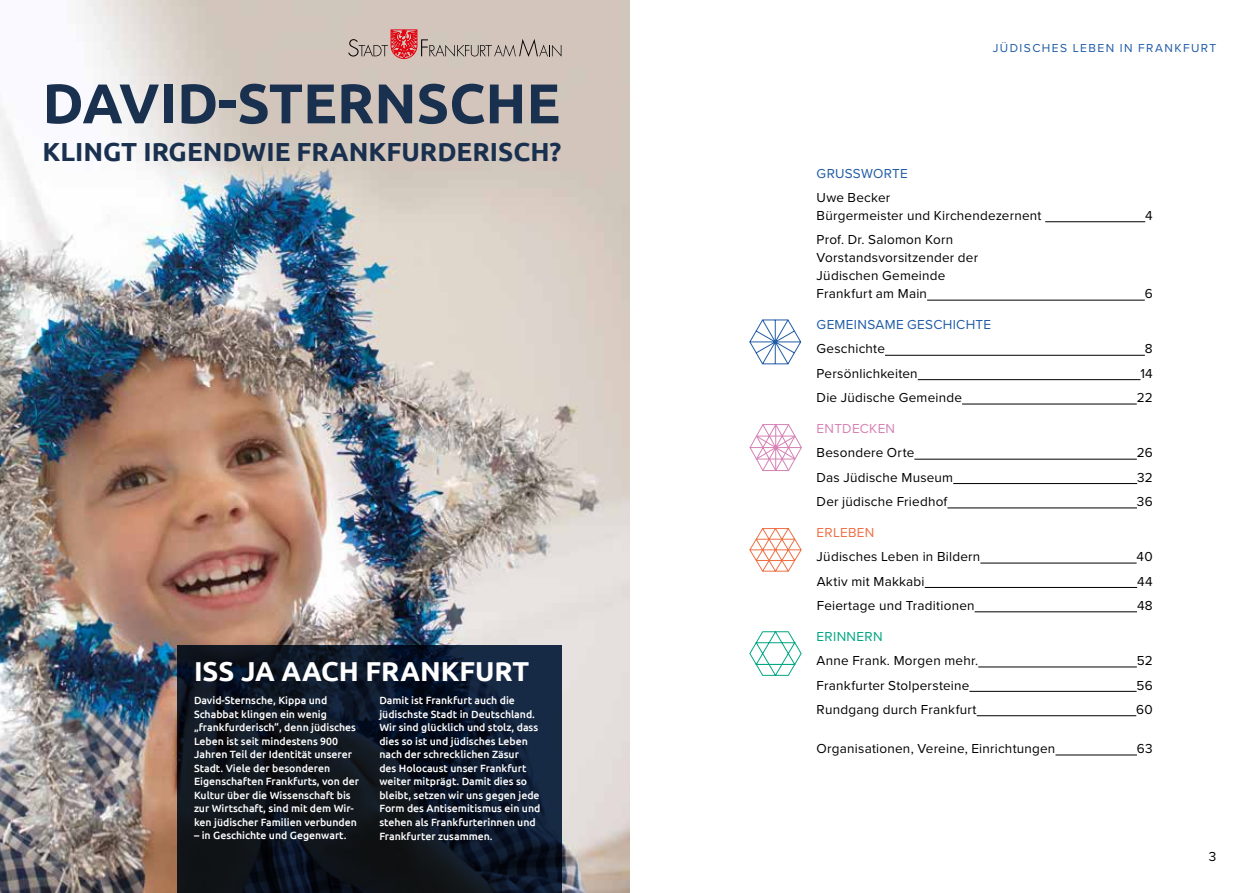
<style>
.page{position:relative;width:1259px;height:893px;background:#fff}
.page>*{position:absolute;margin:0;border:0;box-sizing:border-box;transform-origin:0 0}
.t1{font:700 55.95px "Ubuntu";color:#1a304f}
.t2{font:700 27.3px "Ubuntu";color:#fff}
.t3{font:700 26.1px "Ubuntu";color:#1a304f}
.t4{font:13.5px/18px "Proxima Nova";letter-spacing:.015em;color:#000}
.t5{font:13.5px "Proxima Nova";letter-spacing:.02em;color:#1f5ba7}
.t6{font:13.5px "Proxima Nova";letter-spacing:.02em;color:#d682b5}
.t7{font:13.5px "Proxima Nova";letter-spacing:.02em;color:#00a782}
.t8{font:13.5px "Proxima Nova";letter-spacing:.02em;color:#ee7045}
.t9{font:12px "Proxima Nova";letter-spacing:.12em;color:#1f5ba7}
.t10{font:500 10.5px/13.5px "Ubuntu";color:#fff}
</style>
<div class="page">
<svg style="left:749px;top:319px;width:52px;height:45px"></svg>
<svg style="left:749px;top:424px;width:53px;height:47px"></svg>
<svg style="left:749px;top:528px;width:52px;height:44px"></svg>
<svg style="left:749px;top:631px;width:52px;height:45px"></svg>
<img style="left:0;top:0;width:629px;height:893px">
<svg style="left:348px;top:30px;width:213px;height:29px;background:#c4a7a1"></svg>
<svg style="left:177px;top:645px;width:384px;height:248px;background:#0e1624"></svg>
<hr style="left:1045px;top:221px;width:100px;height:1px;background:#000">
<hr style="left:927px;top:300px;width:217px;height:1px;background:#000">
<hr style="left:885px;top:355px;width:260px;height:1px;background:#000">
<hr style="left:918px;top:379px;width:222px;height:1px;background:#000">
<hr style="left:962px;top:404px;width:174px;height:1px;background:#000">
<hr style="left:914px;top:459px;width:222px;height:1px;background:#000">
<hr style="left:953px;top:483px;width:184px;height:1px;background:#000">
<hr style="left:947px;top:508px;width:190px;height:1px;background:#000">
<hr style="left:980px;top:563px;width:156px;height:1px;background:#000">
<hr style="left:924px;top:587px;width:213px;height:1px;background:#000">
<hr style="left:974px;top:612px;width:163px;height:1px;background:#000">
<hr style="left:978px;top:667px;width:158px;height:1px;background:#000">
<hr style="left:969px;top:691px;width:167px;height:1px;background:#000">
<hr style="left:976px;top:715px;width:160px;height:1px;background:#000">
<hr style="left:1055px;top:755px;width:82px;height:1px;background:#000">
<h1 class="t1" style="left:43px;top:69px;width:519px">DAVID-STERNSCHE</h1>
<h3 class="t3" style="left:43px;top:136px;width:520px">KLINGT IRGENDWIE FRANKFURDERISCH?</h3>
<h2 class="t2" style="left:194px;top:655px;width:337px">ISS JA AACH FRANKFURT</h2>
<p class="t10" style="left:194px;top:694px;width:166px">David-Sternsche, Kippa und<br>Schabbat klingen ein wenig „frankfurderisch“, denn jüdisches<br>Leben ist seit mindestens 900<br>Jahren Teil der Identität unserer<br>Stadt. Viele der besonderen<br>Eigenschaften Frankfurts, von der<br>Kultur über die Wissenschaft bis zur Wirtschaft, sind mit dem Wir&shy;ken jüdischer Familien verbunden</p>
<p class="t10" style="left:194px;top:829px;width:154px">– in Geschichte und Gegenwart.</p>
<p class="t10" style="left:379px;top:694px;width:163px">Damit ist Frankfurt auch die jüdischste Stadt in Deutschland.<br>Wir sind glücklich und stolz, dass dies so ist und jüdisches Leben nach der schrecklichen Zäsur<br>des Holocaust unser Frankfurt weiter mitprägt. Damit dies so bleibt, setzen wir uns gegen jede<br>Form des Antisemitismus ein und stehen als Frankfurterinnen und<br>Frankfurter zusammen.</p>
<p class="t9" style="left:992px;top:39px;width:225px">JÜDISCHES LEBEN IN FRANKFURT</p>
<p class="t5" style="left:816px;top:163px;width:93px">GRUSSWORTE</p>
<p class="t4" style="left:816px;top:188px;width:226px">Uwe Becker<br>Bürgermeister und Kirchendezernent</p>
<p class="t4" style="left:816px;top:230px;width:163px">Prof. Dr. Salomon Korn<br>Vorstandsvorsitzender der<br>Jüdischen Gemeinde<br>Frankfurt am Main</p>
<p class="t4" style="left:1145px;top:206px;width:9px">4</p>
<p class="t4" style="left:1144px;top:284px;width:9px">6</p>
<p class="t5" style="left:816px;top:314px;width:176px">GEMEINSAME GESCHICHTE</p>
<p class="t4" style="left:816px;top:339px;width:70px">Geschichte</p>
<p class="t4" style="left:1145px;top:339px;width:9px">8</p>
<p class="t4" style="left:816px;top:364px;width:103px">Persönlichkeiten</p>
<p class="t4" style="left:1140px;top:364px;width:14px">14</p>
<p class="t4" style="left:816px;top:388px;width:147px">Die Jüdische Gemeinde</p>
<p class="t4" style="left:1136px;top:388px;width:17px">22</p>
<p class="t6" style="left:816px;top:418px;width:80px">ENTDECKEN</p>
<p class="t4" style="left:816px;top:443px;width:99px">Besondere Orte</p>
<p class="t4" style="left:1136px;top:443px;width:17px">26</p>
<p class="t4" style="left:816px;top:468px;width:138px">Das Jüdische Museum</p>
<p class="t4" style="left:1137px;top:468px;width:17px">32</p>
<p class="t4" style="left:816px;top:492px;width:132px">Der jüdische Friedhof</p>
<p class="t4" style="left:1137px;top:492px;width:17px">36</p>
<p class="t8" style="left:816px;top:522px;width:59px">ERLEBEN</p>
<p class="t4" style="left:816px;top:547px;width:165px">Jüdisches Leben in Bildern</p>
<p class="t4" style="left:1136px;top:547px;width:18px">40</p>
<p class="t4" style="left:816px;top:572px;width:109px">Aktiv mit Makkabi</p>
<p class="t4" style="left:1137px;top:572px;width:17px">44</p>
<p class="t4" style="left:816px;top:596px;width:159px">Feiertage und Traditionen</p>
<p class="t4" style="left:1137px;top:596px;width:17px">48</p>
<p class="t7" style="left:816px;top:626px;width:67px">ERINNERN</p>
<p class="t4" style="left:816px;top:651px;width:163px">Anne Frank. Morgen mehr.</p>
<p class="t4" style="left:1137px;top:651px;width:17px">52</p>
<p class="t4" style="left:816px;top:675px;width:154px">Frankfurter Stolpersteine</p>
<p class="t4" style="left:1136px;top:675px;width:18px">56</p>
<p class="t4" style="left:816px;top:700px;width:161px">Rundgang durch Frankfurt</p>
<p class="t4" style="left:1136px;top:700px;width:18px">60</p>
<p class="t4" style="left:816px;top:739px;width:240px">Organisationen, Vereine, Einrichtungen</p>
<p class="t4" style="left:1137px;top:739px;width:17px">63</p>
<p class="t4" style="left:1209px;top:847px;width:9px">3</p>
</div>
